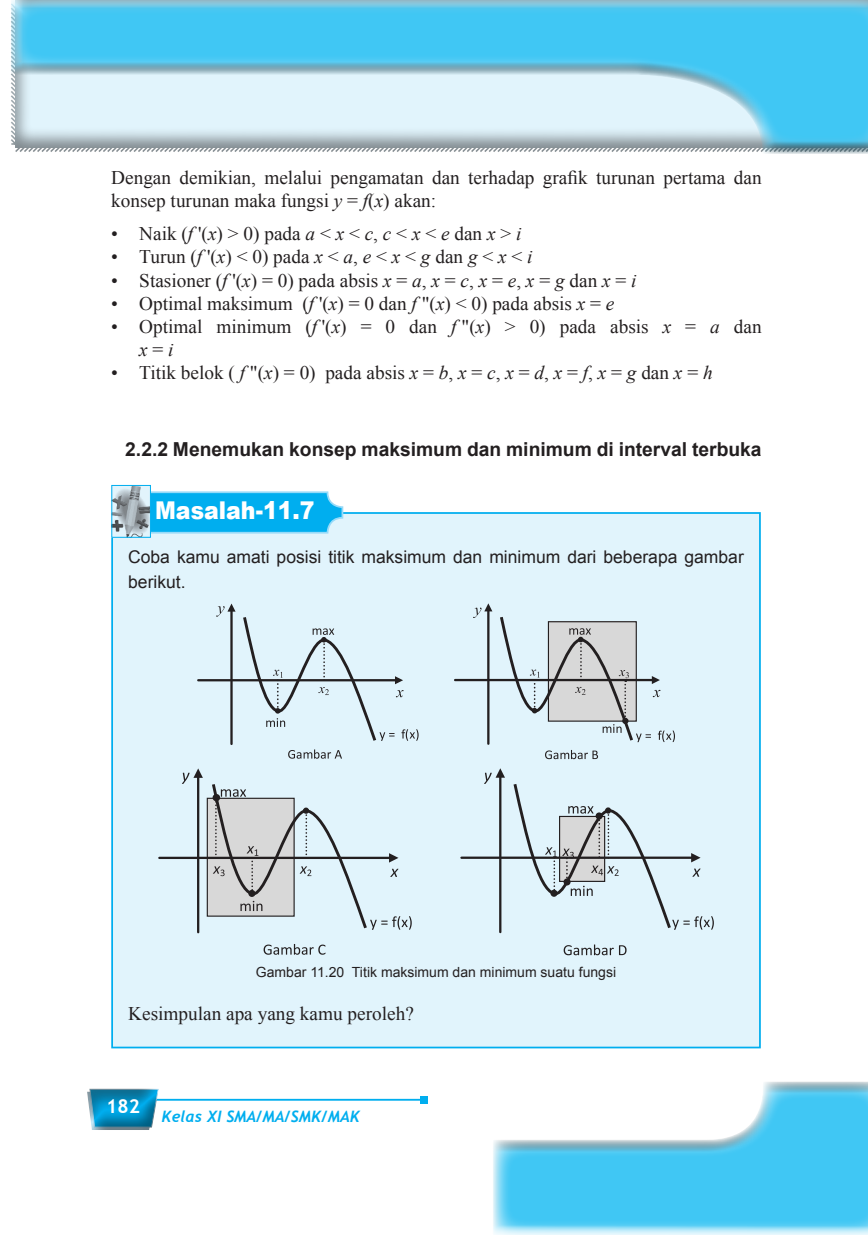
<style>
.page{position:relative;width:868px;height:1235px;background:#fff}
.page>*{position:absolute;margin:0;border:0;box-sizing:border-box;transform-origin:0 0}
.t1{font:900 24.5px "Arial";color:#fff;scale:.9 1}
.NUMBERING_A{font:19.25px/23.1px "Times New Roman";color:#231f20}
.BODY_FULLJUST{font:19.25px/23.1px "Times New Roman";color:#231f20}
.JUDUL_BAB_BLACK{font:700 19.25px "Arial";color:#231f20}
.t2{font:700 19.25px "Trebuchet MS";color:#fff}
.t3{font:17.5px/24.5px "Arial";color:#231f20}
.t4{font:italic 700 15.75px "Trebuchet";color:#00aeef}
.t5{font:14px "Arial";color:#231f20}
.s1{font-style:italic}
</style>
<div class="page">
<div style="left:9px;top:0;width:858px;height:156px;background:#231f20;opacity:.75"></div>
<div style="left:492px;top:1079px;width:375px;height:154px;background:#231f20;opacity:.75"></div>
<hr style="left:100px;top:1098px;width:324px;height:2px;background:#00aeef">
<div style="left:420px;top:1095px;width:7px;height:8px;background:#00aeef"></div>
<svg style="left:89px;top:1088px;width:66px;height:1px"></svg>
<div style="left:86px;top:1089px;width:75px;height:41px;background:#231f20;opacity:.75"></div>
<div style="left:111px;top:512px;width:649px;height:536px;background:#e1f4fc;border:2px solid #00aeef"></div>
<div style="left:133px;top:492px;width:209px;height:40px;background:#00aeef;border-radius:15px"></div>
<div style="left:132px;top:491px;width:211px;height:42px;border:2px solid #97daf8;border-radius:15px"></div>
<img style="left:113px;top:487px;width:36px;height:48px">
<div style="left:111px;top:485px;width:40px;height:52px;border:1px solid #00aeef"></div>
<hr style="left:230px;top:610px;width:2px;height:134px;background:#231f20">
<hr style="left:198px;top:679px;width:198px;height:2px;background:#231f20">
<svg style="left:216px;top:603px;width:19px;height:13px"></svg>
<svg style="left:241px;top:617px;width:177px;height:141px"></svg>
<hr style="left:455px;top:679px;width:198px;height:2px;background:#231f20">
<svg style="left:473px;top:603px;width:201px;height:140px"></svg>
<svg style="left:545px;top:750px;width:53px;height:9px"></svg>
<div style="left:207px;top:797px;width:87px;height:119px;border:1px solid #231f20"></div>
<hr style="left:197px;top:776px;width:2px;height:156px;background:#231f20">
<svg style="left:182px;top:768px;width:21px;height:15px"></svg>
<hr style="left:159px;top:856px;width:231px;height:3px;background:#231f20">
<svg style="left:210px;top:784px;width:201px;height:146px"></svg>
<div style="left:248px;top:889px;width:7px;height:7px;border:2px solid #231f20;border-radius:50%"></div>
<svg style="left:263px;top:944px;width:62px;height:10px"></svg>
<hr style="left:499px;top:776px;width:2px;height:156px;background:#231f20">
<svg style="left:484px;top:768px;width:21px;height:15px"></svg>
<hr style="left:461px;top:856px;width:231px;height:2px;background:#231f20">
<svg style="left:511px;top:784px;width:202px;height:146px"></svg>
<svg style="left:563px;top:944px;width:63px;height:11px"></svg>
<svg style="left:639px;top:0;width:229px;height:153px"></svg>
<p class="BODY_FULLJUST" style="left:111px;top:166px;width:651px">Dengan demikian, melalui pengamatan dan terhadap grafik turunan pertama dan konsep turunan maka fungsi <span class="s1">y</span> = <span class="s1">f</span>(<span class="s1">x</span>) akan:</p>
<p class="NUMBERING_A" style="left:111px;top:222px;width:411px">• Naik (<span class="s1">f</span> '(<span class="s1">x</span>) &gt; 0) pada <span class="s1">a</span> &lt; <span class="s1">x</span> &lt; <span class="s1">c</span>, <span class="s1">c</span> &lt; <span class="s1">x</span> &lt; <span class="s1">e</span> dan <span class="s1">x</span> &gt; <span class="s1">i</span></p>
<p class="NUMBERING_A" style="left:111px;top:245px;width:422px">• Turun (<span class="s1">f</span> '(<span class="s1">x</span>) &lt; 0) pada <span class="s1">x</span> &lt; <span class="s1">a</span>, <span class="s1">e</span> &lt; <span class="s1">x</span> &lt; <span class="s1">g</span> dan <span class="s1">g</span> &lt; <span class="s1">x</span> &lt; <span class="s1">i</span></p>
<p class="NUMBERING_A" style="left:111px;top:268px;width:526px">• Stasioner (<span class="s1">f</span> '(<span class="s1">x</span>) = 0) pada absis <span class="s1">x</span> = <span class="s1">a</span>, <span class="s1">x</span> = <span class="s1">c</span>, <span class="s1">x</span> = <span class="s1">e</span>, <span class="s1">x</span> = <span class="s1">g</span> dan <span class="s1">x</span> = <span class="s1">i</span></p>
<p class="NUMBERING_A" style="left:111px;top:291px;width:504px">• Optimal maksimum (<span class="s1">f</span> '(<span class="s1">x</span>) = 0 dan <span class="s1">f</span> "(<span class="s1">x</span>) &lt; 0) pada absis <span class="s1">x</span> = <span class="s1">e</span></p>
<p class="NUMBERING_A" style="left:139px;top:314px;width:623px;text-indent:-28px">• Optimal minimum (<span class="s1">f</span> '(<span class="s1">x</span>) = 0 dan <span class="s1">f</span> "(<span class="s1">x</span>) &gt; 0) pada absis <span class="s1">x</span> = <span class="s1">a</span> dan <span class="s1">x</span> = <span class="s1">i</span></p>
<p class="NUMBERING_A" style="left:111px;top:360px;width:602px">• Titik belok ( <span class="s1">f</span> "(<span class="s1">x</span>) = 0) pada absis <span class="s1">x</span> = <span class="s1">b</span>, <span class="s1">x</span> = <span class="s1">c</span>, <span class="s1">x</span> = <span class="s1">d</span>, <span class="s1">x</span> = <span class="s1">f</span>, <span class="s1">x</span> = <span class="s1">g</span> dan <span class="s1">x</span> = <span class="s1">h</span></p>
<p class="JUDUL_BAB_BLACK" style="left:125px;top:437px;width:637px">2.2.2 Menemukan konsep maksimum dan minimum di interval terbuka</p>
<p class="t1" style="left:155px;top:492px;width:178px">Masalah-11.7</p>
<p class="t3" style="left:128px;top:545px;width:617px">Coba kamu amati posisi titik maksimum dan minimum dari beberapa gambar berikut.</p>
<p class="t5" style="left:256px;top:963px;width:361px">Gambar 11.20 Titik maksimum dan minimum suatu fungsi</p>
<p class="BODY_FULLJUST" style="left:128px;top:1001px;width:287px">Kesimpulan apa yang kamu peroleh?</p>
<p class="t2" style="left:106px;top:1094px;width:35px">182</p>
<p class="t4" style="left:161px;top:1107px;width:200px">Kelas XI SMA/MA/SMK/MAK</p>
</div>
